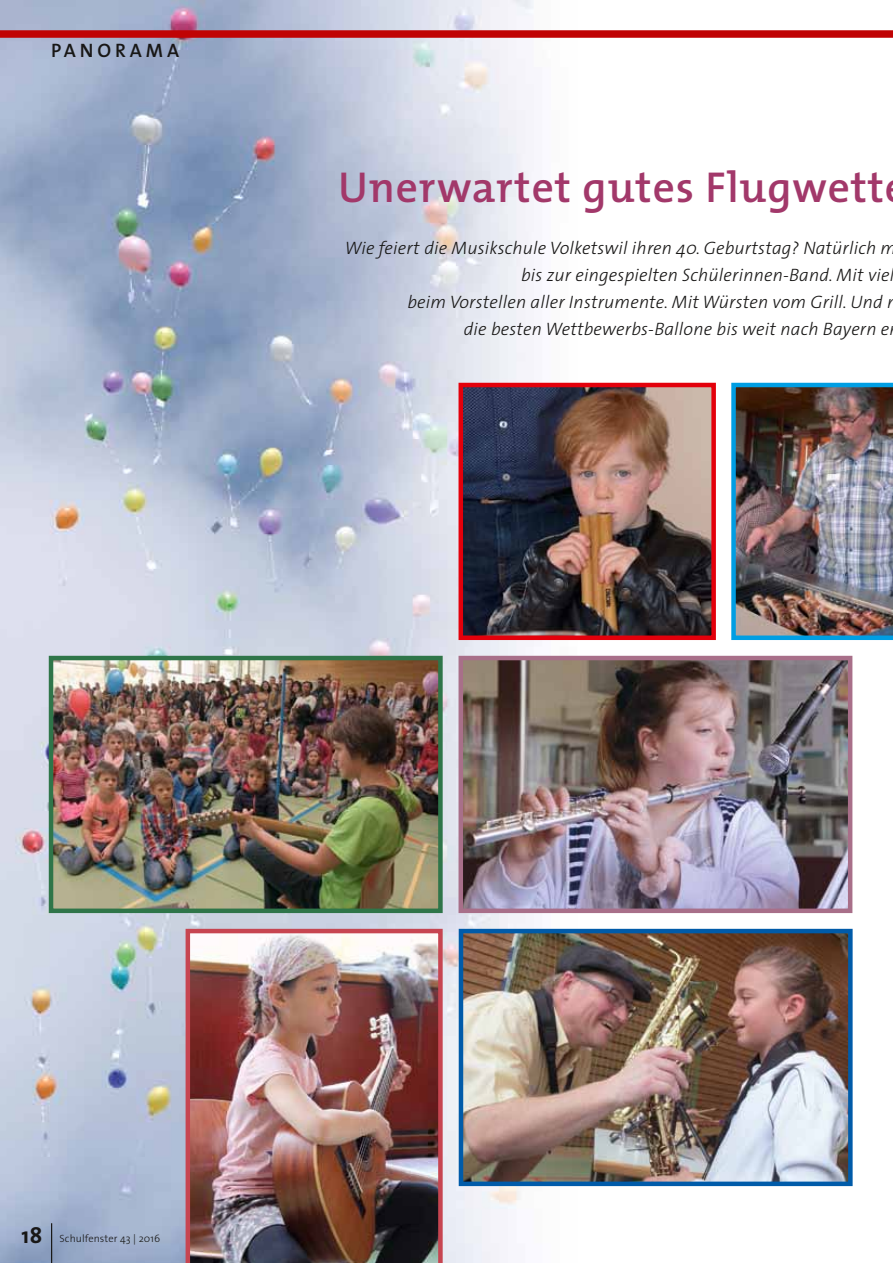
<style>
.page{position:relative;width:893px;height:1263px;background:#fff}
.page>*{position:absolute;margin:0;border:0;box-sizing:border-box;transform-origin:0 0}
.t1{font:600 43.5px "The Mix";letter-spacing:.02em;color:#a2386a}
.t2{font:600 19.5px "The Sans";letter-spacing:.2em;color:#181716}
.t3{font:italic 300 18px "The Sans";letter-spacing:.01em;color:#181716}
.t4{font:300 10.5px "The Sans";letter-spacing:.01em;color:#181716}
.s1{font-weight:700;font-size:22.5px}
</style>
<div class="page">
<img style="left:0;top:0;width:578px;height:1263px">
<hr style="left:51px;top:1223px;width:1px;height:40px;background:#181716">
<div style="left:0;top:30px;width:893px;height:8px;background:#c00304"></div>
<img style="left:463px;top:661px;width:384px;height:247px">
<div style="left:458px;top:656px;width:394px;height:257px;border:4px solid #a86f89"></div>
<img style="left:54px;top:661px;width:384px;height:247px">
<div style="left:49px;top:656px;width:394px;height:257px;border:4px solid #2f7549"></div>
<img style="left:463px;top:388px;width:248px;height:247px">
<div style="left:458px;top:383px;width:258px;height:257px;border:4px solid #e3000b"></div>
<img style="left:731px;top:383px;width:162px;height:257px">
<img style="left:464px;top:934px;width:384px;height:247px">
<div style="left:459px;top:929px;width:394px;height:257px;border:4px solid #005ba9"></div>
<img style="left:186px;top:929px;width:257px;height:334px">
<p class="t2" style="left:51px;top:34px;width:130px">PANORAMA</p>
<p class="t1" style="left:338px;top:151px;width:547px">Unerwartet gutes Flugwett</p>
<p class="t3" style="left:345px;top:233px;width:553px">Wie feiert die Musikschule Volketswil ihren 40. Geburtstag? Natürlich m</p>
<p class="t3" style="left:521px;top:260px;width:375px">bis zur eingespielten Schülerinnen-Band. Mit viel</p>
<p class="t3" style="left:407px;top:287px;width:477px">beim Vorstellen aller Instrumente. Mit Würsten vom Grill. Und</p>
<p class="t3" style="left:464px;top:314px;width:427px">die besten Wettbewerbs-Ballone bis weit nach Bayern e</p>
<p class="t4" style="left:21px;top:1230px;width:140px"><span class="s1">18</span> Schulfenster 43 | 2016</p>
</div>
